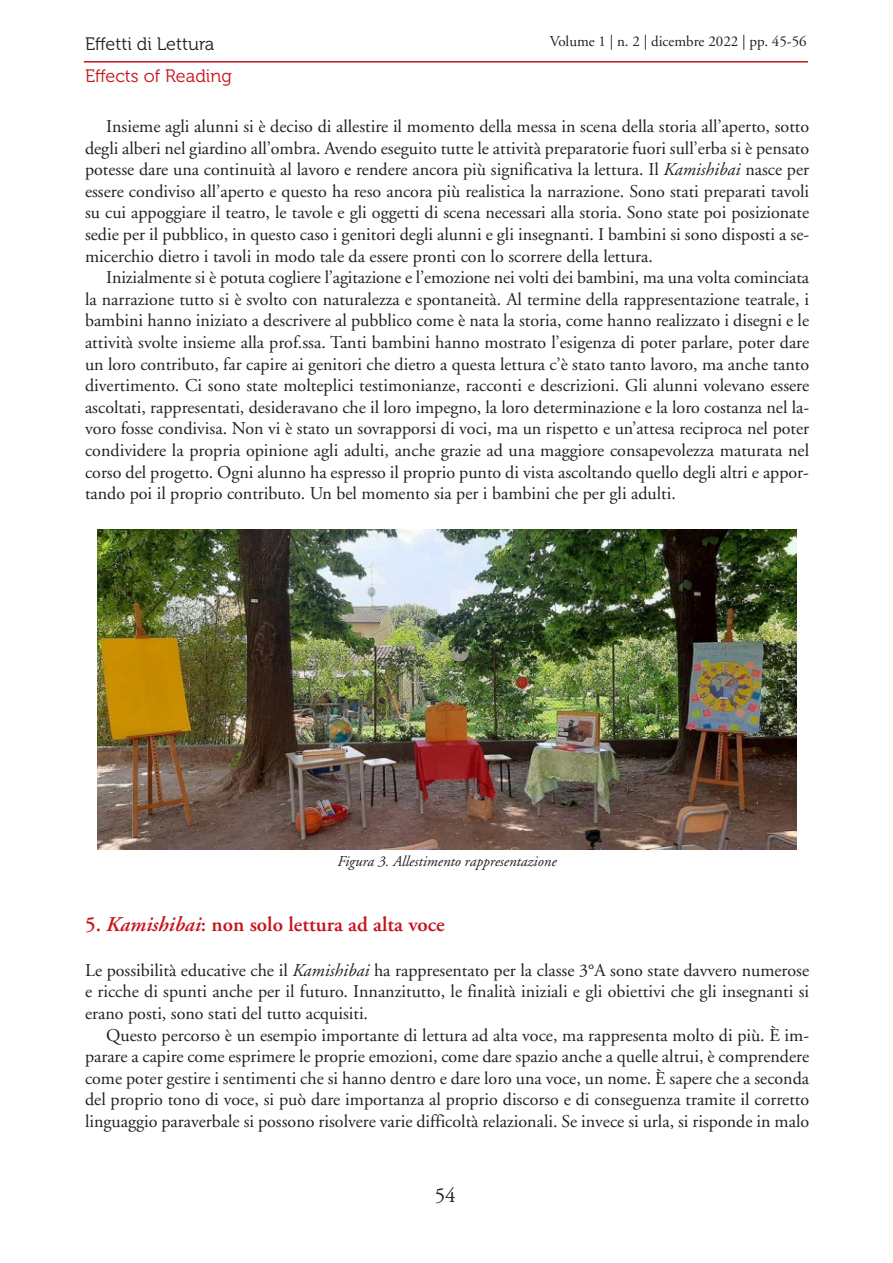
<style>
.page{position:relative;width:893px;height:1263px;background:#fff}
.page>*{position:absolute;margin:0;border:0;box-sizing:border-box;transform-origin:0 0}
.t1{font:600 21px "Adobe Garamond";color:#c6131b}
.t2{font:21px "Adobe Garamond";color:#231f20}
.t3{font:18px/21.6px "Adobe Garamond";color:#231f20;text-align:justify}
.t4{font:18px "Museo 300";color:#231f20}
.t5{font:18px "Museo 300";color:#c6131b}
.t6{font:italic 15px "Adobe Garamond";color:#231f20}
.t7{font:15px "Adobe Garamond";color:#231f20}
.s1{font-style:italic}
</style>
<div class="page">
<img style="left:97px;top:529px;width:700px;height:320px">
<hr style="left:84px;top:61px;width:724px;height:2px;background:#c6131b">
<p class="t4" style="left:85px;top:37px;width:131px">Effetti di Lettura</p>
<p class="t7" style="left:550px;top:35px;width:258px">Volume 1 | n. 2 | dicembre 2022 | pp. 45-56</p>
<p class="t5" style="left:85px;top:69px;width:148px">Effects of Reading</p>
<p class="t3" style="left:85px;top:117px;width:726px;text-indent:21px">Insieme agli alunni si è deciso di allestire il momento della messa in scena della storia all’aperto, sotto degli alberi nel giardino all’ombra. Avendo eseguito tutte le attività preparatorie fuori sull’erba si è pensato potesse dare una continuità al lavoro e rendere ancora più significativa la lettura. Il <span class="s1">Kamishibai</span> nasce per essere condiviso all’aperto e questo ha reso ancora più realistica la narrazione. Sono stati preparati tavoli su cui appoggiare il teatro, le tavole e gli oggetti di scena necessari alla storia. Sono state poi posizionate sedie per il pubblico, in questo caso i genitori degli alunni e gli insegnanti. I bambini si sono disposti a se&shy;micerchio dietro i tavoli in modo tale da essere pronti con lo scorrere della lettura.</p>
<p class="t3" style="left:85px;top:268px;width:726px;text-indent:21px">Inizialmente si è potuta cogliere l’agitazione e l’emozione nei volti dei bambini, ma una volta cominciata la narrazione tutto si è svolto con naturalezza e spontaneità. Al termine della rappresentazione teatrale, i bambini hanno iniziato a descrivere al pubblico come è nata la storia, come hanno realizzato i disegni e le attività svolte insieme alla prof.ssa. Tanti bambini hanno mostrato l’esigenza di poter parlare, poter dare un loro contributo, far capire ai genitori che dietro a questa lettura c’è stato tanto lavoro, ma anche tanto divertimento. Ci sono state molteplici testimonianze, racconti e descrizioni. Gli alunni volevano essere ascoltati, rappresentati, desideravano che il loro impegno, la loro determinazione e la loro costanza nel la&shy;voro fosse condivisa. Non vi è stato un sovrapporsi di voci, ma un rispetto e un’attesa reciproca nel poter condividere la propria opinione agli adulti, anche grazie ad una maggiore consapevolezza maturata nel corso del progetto. Ogni alunno ha espresso il proprio punto di vista ascoltando quello degli altri e appor&shy;tando poi il proprio contributo. Un bel momento sia per i bambini che per gli adulti.</p>
<p class="t6" style="left:338px;top:855px;width:220px">Figura 3. Allestimento rappresentazione</p>
<p class="t1" style="left:85px;top:916px;width:361px">5. <span class="s1">Kamishibai</span>: non solo lettura ad alta voce</p>
<p class="t3" style="left:85px;top:961px;width:726px">Le possibilità educative che il <span class="s1">Kamishibai</span> ha rappresentato per la classe 3°A sono state davvero numerose e ricche di spunti anche per il futuro. Innanzitutto, le finalità iniziali e gli obiettivi che gli insegnanti si erano posti, sono stati del tutto acquisiti.</p>
<p class="t3" style="left:85px;top:1026px;width:726px;text-indent:21px">Questo percorso è un esempio importante di lettura ad alta voce, ma rappresenta molto di più. È im&shy;parare a capire come esprimere le proprie emozioni, come dare spazio anche a quelle altrui, è comprendere come poter gestire i sentimenti che si hanno dentro e dare loro una voce, un nome. È sapere che a seconda del proprio tono di voce, si può dare importanza al proprio discorso e di conseguenza tramite il corretto linguaggio paraverbale si possono risolvere varie difficoltà relazionali. Se invece si urla, si risponde in malo</p>
<p class="t2" style="left:435px;top:1187px;width:22px">54</p>
</div>
